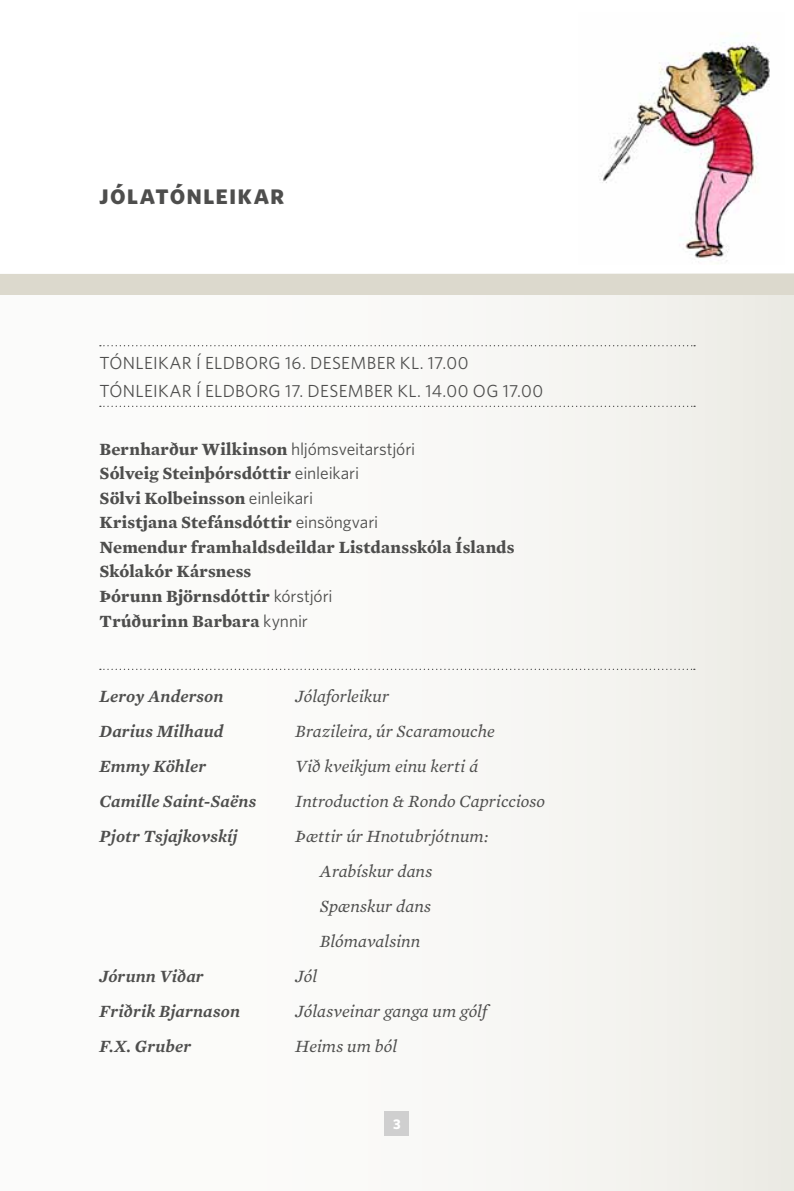
<style>
.page{position:relative;width:794px;height:1191px;background:#fff}
.page>*{position:absolute;margin:0;border:0;box-sizing:border-box;transform-origin:0 0}
.t1{font:28px "Whitney Bold SC";letter-spacing:.04em;color:#4e4e4d}
.t2{font:700 17.5px/24.5px "Mercury Text G2";letter-spacing:.01em;color:#4e4e4d}
.t3{font:italic 17.5px/35px "Mercury Text G2";color:#4e4e4d}
.t4{font:italic 600 17.5px "Mercury Text G2";letter-spacing:.005em;color:#4e4e4d}
.t5{font:17.5px/28px "Whitney";letter-spacing:.025em;color:#4e4e4d}
.t6{font:700 14px "Whitney";color:#fff}
.s1{font-family:"Whitney";font-weight:400}
</style>
<div class="page">
<div style="left:0;top:274px;width:794px;height:917px;background:linear-gradient(to right,#fffffe,#f0efea)"></div>
<div style="left:384px;top:1111px;width:25px;height:25px;background:#cfcfcf"></div>
<div style="left:0;top:274px;width:794px;height:21px;background:#dcd9cd"></div>
<svg style="left:100px;top:345px;width:595px;height:1px"></svg>
<svg style="left:100px;top:406px;width:595px;height:1px"></svg>
<svg style="left:100px;top:668px;width:595px;height:2px"></svg>
<img style="left:598px;top:42px;width:172px;height:222px">
<h1 class="t1" style="left:99px;top:178px;width:187px">jólatónleikar</h1>
<p class="t5" style="left:99px;top:348px;width:445px">Tónleikar í Eldborg 16. desember kl. 17.00<br>Tónleikar í Eldborg 17. desember kl. 14.00 og 17.00</p>
<p class="t2" style="left:99px;top:437px;width:416px">Bernharður Wilkinson <span class="s1">hljómsveitarstjóri<br></span>Sólveig Steinþórsdóttir <span class="s1">einleikari<br></span>Sölvi Kolbeinsson <span class="s1">einleikari<br></span>Kristjana Stefánsdóttir <span class="s1">einsöngvari<br></span>Nemendur framhaldsdeildar Listdansskóla Íslands Skólakór Kársness<br>Þórunn Björnsdóttir <span class="s1">kórstjóri<br></span>Trúðurinn Barbara <span class="s1">kynnir</span></p>
<p class="t4" style="left:99px;top:685px;width:125px">Leroy Anderson</p>
<p class="t3" style="left:295px;top:678px;width:95px">Jólaforleikur</p>
<p class="t4" style="left:99px;top:720px;width:126px">Darius Milhaud</p>
<p class="t3" style="left:295px;top:713px;width:201px">Brazileira, úr Scaramouche</p>
<p class="t4" style="left:99px;top:755px;width:108px">Emmy Köhler</p>
<p class="t3" style="left:295px;top:748px;width:184px">Við kveikjum einu kerti á</p>
<p class="t4" style="left:99px;top:790px;width:158px">Camille Saint-Saëns</p>
<p class="t3" style="left:295px;top:783px;width:251px">Introduction &amp; Rondo Capriccioso</p>
<p class="t4" style="left:99px;top:825px;width:140px">Pjotr Tsjajkovskíj</p>
<p class="t3" style="left:320px;top:818px;width:170px;text-indent:-24px">Þættir úr Hnotubrjótnum:<br>Arabískur dans<br>Spænskur dans<br>Blómavalsinn</p>
<p class="t4" style="left:99px;top:965px;width:106px">Jórunn Viðar</p>
<p class="t3" style="left:295px;top:958px;width:23px">Jól</p>
<p class="t4" style="left:99px;top:1000px;width:142px">Friðrik Bjarnason</p>
<p class="t3" style="left:295px;top:993px;width:193px">Jólasveinar ganga um gólf</p>
<p class="t4" style="left:99px;top:1035px;width:93px">F.X. Gruber</p>
<p class="t3" style="left:295px;top:1028px;width:103px">Heims um ból</p>
<p class="t6" style="left:393px;top:1115px;width:9px">3</p>
</div>
